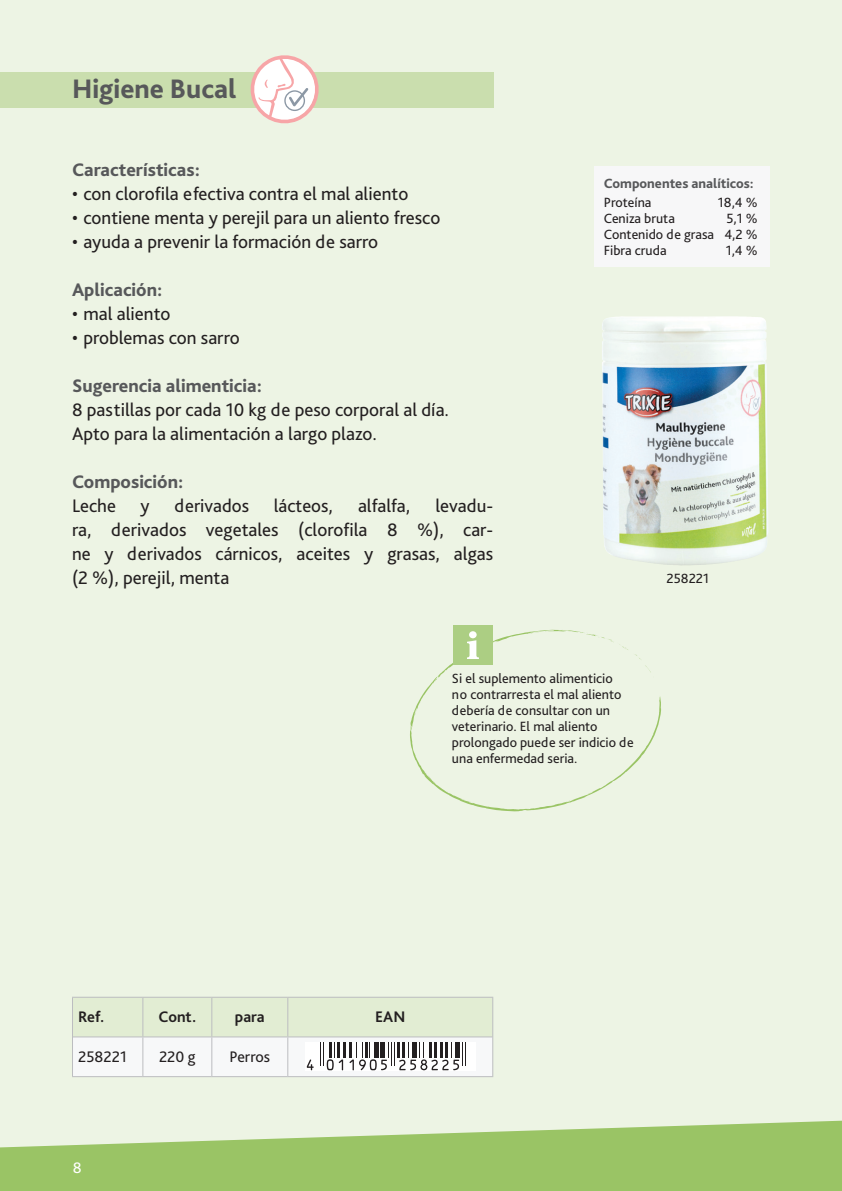
<style>
.page{position:relative;width:842px;height:1191px;background:#edf4e4}
.page>*{position:absolute;margin:0;border:0;box-sizing:border-box;transform-origin:0 0}
.t1{font:800 28px "Bliss Pro";color:#57585a}
.halbe_Leerzeile{font:19px/24px "Bliss Pro";color:#231f20;text-align:justify}
.halbe_Leerzeile-2{font:800 19px "Bliss Pro";color:#57585a}
.Tabelle{font:700 16px "Bliss Pro";color:#231f20}
.Tabellen_Merkmale{font:16px "Bliss Pro";color:#231f20}
.Tabelle-2{font:16px "Bliss Pro";color:#231f20}
.Tabellen_Merkmale-2{font:700 16px "Bliss Pro";color:#231f20}
.t2{font:16px "Bliss Pro";color:#fff}
.Fliess{font:14px/16px "Bliss Pro";color:#231f20}
.halbe_Leerzeile-3{font:800 14px "Bliss Pro";color:#57585a}
</style>
<div class="page">
<svg style="left:0;top:1120px;width:842px;height:71px;fill:#9ac465"></svg>
<div style="left:0;top:72px;width:493px;height:36px;background:#cadeae"></div>
<hr style="left:841px;top:72px;width:1px;height:36px;background:#cadeae">
<hr style="left:72px;top:996px;width:71px;height:1px;background:#bcbdc0">
<hr style="left:143px;top:996px;width:69px;height:1px;background:#bcbdc0">
<hr style="left:212px;top:996px;width:76px;height:1px;background:#bcbdc0">
<hr style="left:288px;top:996px;width:205px;height:1px;background:#bcbdc0">
<hr style="left:72px;top:1076px;width:71px;height:1px;background:#bcbdc0">
<hr style="left:143px;top:1076px;width:69px;height:1px;background:#bcbdc0">
<hr style="left:212px;top:1076px;width:76px;height:1px;background:#bcbdc0">
<hr style="left:288px;top:1076px;width:205px;height:1px;background:#bcbdc0">
<svg style="left:72px;top:997px;width:421px;height:79px;background:#e2e7db"></svg>
<div style="left:594px;top:166px;width:175px;height:101px;background:#f7f7f8"></div>
<img style="left:602px;top:316px;width:158px;height:249px">
<svg style="left:250px;top:55px;width:69px;height:69px"></svg>
<svg style="left:410px;top:630px;width:251px;height:182px"></svg>
<svg style="left:557px;top:630px;width:97px;height:47px"></svg>
<svg style="left:523px;top:631px;width:24px;height:2px"></svg>
<svg style="left:438px;top:785px;width:10px;height:7px"></svg>
<div style="left:453px;top:625px;width:40px;height:40px;background:#acce83"></div>
<svg style="left:467px;top:631px;width:12px;height:28px"></svg>
<p class="t1" style="left:72px;top:71px;width:166px">Higiene Bucal</p>
<p class="halbe_Leerzeile-2" style="left:72px;top:158px;width:129px">Características:</p>
<p class="halbe_Leerzeile" style="left:72px;top:181px;width:338px">• con clorofila efectiva contra el mal aliento</p>
<p class="halbe_Leerzeile" style="left:72px;top:205px;width:370px">• contiene menta y perejil para un aliento fresco</p>
<p class="halbe_Leerzeile" style="left:72px;top:229px;width:308px">• ayuda a prevenir la formación de sarro</p>
<p class="halbe_Leerzeile-2" style="left:72px;top:278px;width:92px">Aplicación:</p>
<p class="halbe_Leerzeile" style="left:72px;top:301px;width:100px">• mal aliento</p>
<p class="halbe_Leerzeile" style="left:72px;top:325px;width:169px">• problemas con sarro</p>
<p class="halbe_Leerzeile-2" style="left:72px;top:374px;width:191px">Sugerencia alimenticia:</p>
<p class="halbe_Leerzeile" style="left:72px;top:397px;width:379px">8 pastillas por cada 10 kg de peso corporal al día.</p>
<p class="halbe_Leerzeile" style="left:72px;top:421px;width:306px">Apto para la alimentación a largo plazo.</p>
<p class="halbe_Leerzeile-2" style="left:72px;top:470px;width:113px">Composición:</p>
<p class="halbe_Leerzeile" style="left:72px;top:493px;width:45px">Leche</p>
<p class="halbe_Leerzeile" style="left:141px;top:493px;width:11px">y</p>
<p class="halbe_Leerzeile" style="left:174px;top:493px;width:76px">derivados</p>
<p class="halbe_Leerzeile" style="left:274px;top:493px;width:61px">lácteos,</p>
<p class="halbe_Leerzeile" style="left:358px;top:493px;width:54px">alfalfa,</p>
<p class="halbe_Leerzeile" style="left:72px;top:493px;width:423px;text-indent:363px">levadu&shy;ra, derivados vegetales (clorofila 8 %), car&shy;ne y derivados cárnicos, aceites y grasas, algas (2 %), perejil, menta</p>
<p class="halbe_Leerzeile-3" style="left:604px;top:175px;width:152px">Componentes analíticos:</p>
<p class="Fliess" style="left:604px;top:194px;width:49px">Proteína</p>
<p class="Fliess" style="left:718px;top:194px;width:41px">18,4 %</p>
<p class="Fliess" style="left:604px;top:210px;width:73px">Ceniza bruta</p>
<p class="Fliess" style="left:726px;top:210px;width:33px">5,1 %</p>
<p class="Fliess" style="left:604px;top:226px;width:155px">Contenido de grasa 4,2 %</p>
<p class="Fliess" style="left:604px;top:242px;width:64px">Fibra cruda</p>
<p class="Fliess" style="left:726px;top:242px;width:34px">1,4 %</p>
<p class="Fliess" style="left:666px;top:570px;width:44px">258221</p>
<p class="Fliess" style="left:452px;top:670px;width:183px">Si el suplemento alimenticio<br>no contrarresta el mal aliento debería de consultar con un veterinario. El mal aliento prolongado puede ser indicio de una enfermedad seria.</p>
<p class="Tabellen_Merkmale-2" style="left:78px;top:1007px;width:28px">Ref.</p>
<p class="Tabelle" style="left:158px;top:1007px;width:39px">Cont.</p>
<p class="Tabelle" style="left:235px;top:1007px;width:31px">para</p>
<p class="Tabelle" style="left:375px;top:1007px;width:32px">EAN</p>
<p class="Tabelle-2" style="left:78px;top:1046px;width:50px">258221</p>
<p class="Tabellen_Merkmale" style="left:159px;top:1046px;width:38px">220 g</p>
<p class="Tabellen_Merkmale" style="left:229px;top:1046px;width:42px">Perros</p>
<p class="t2" style="left:73px;top:1158px;width:10px">8</p>
</div>
